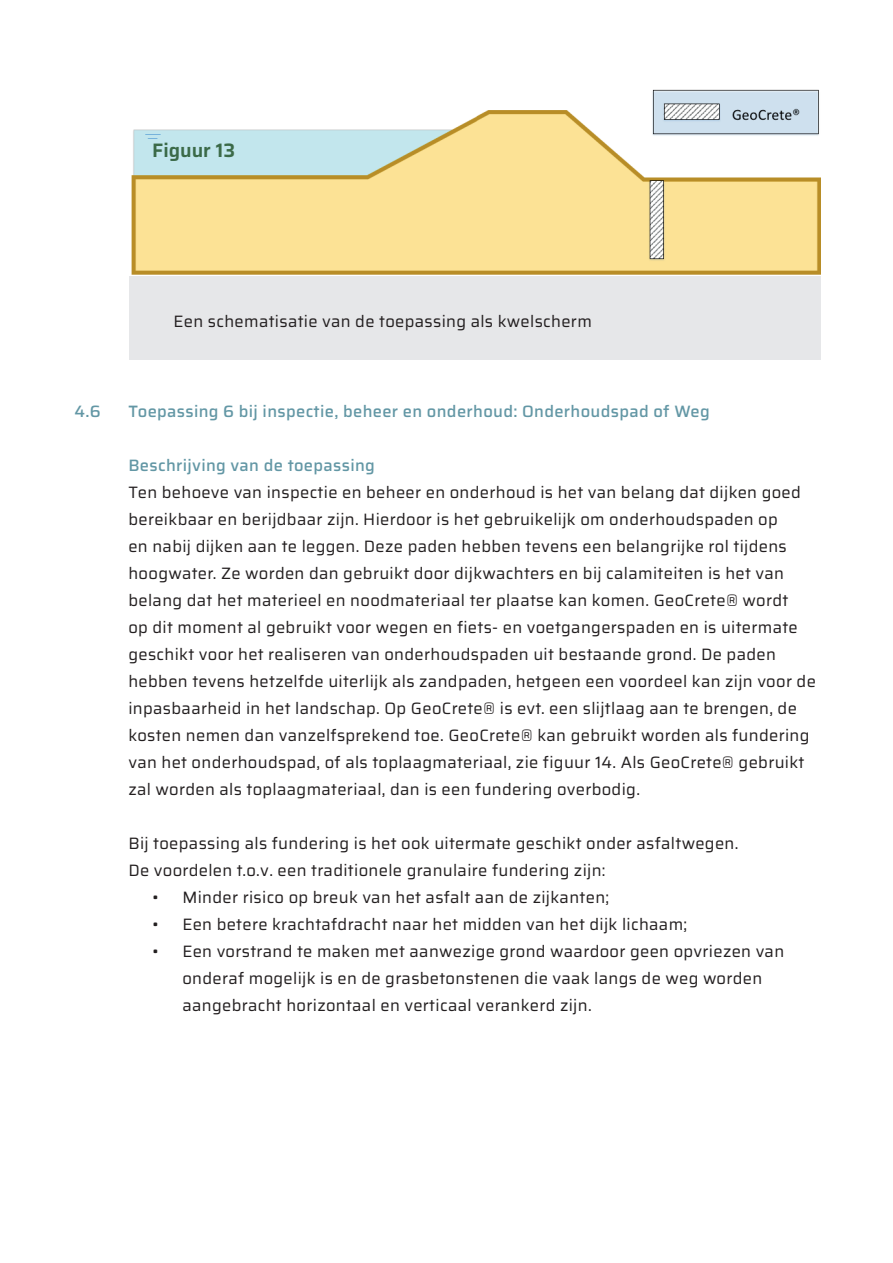
<style>
.page{position:relative;width:893px;height:1263px;background:#fff}
.page>*{position:absolute;margin:0;border:0;box-sizing:border-box;transform-origin:0 0}
.t1{font:600 19.5px "Saira";color:#3b6a48}
.t2{font:16.5px/27px "Saira";letter-spacing:.02em;color:#231f20}
.t3{font:500 16.5px "Saira";letter-spacing:.02em;color:#6397a5}
</style>
<div class="page">
<div style="left:130px;top:276px;width:691px;height:83px;background:#e6e7e9"></div>
<img style="left:131px;top:89px;width:690px;height:186px">
<p class="t1" style="left:152px;top:136px;width:84px">Figuur 13</p>
<p class="t2" style="left:174px;top:308px;width:420px">Een schematisatie van de toepassing als kwelscherm</p>
<p class="t3" style="left:74px;top:399px;width:28px">4.6</p>
<p class="t3" style="left:128px;top:399px;width:583px">Toepassing 6 bij inspectie, beheer en onderhoud: Onderhoudspad of Weg</p>
<p class="t3" style="left:128px;top:453px;width:248px">Beschrijving van de toepassing</p>
<p class="t2" style="left:128px;top:478px;width:689px">Ten behoeve van inspectie en beheer en onderhoud is het van belang dat dijken goed bereikbaar en berijdbaar zijn. Hierdoor is het gebruikelijk om onderhoudspaden op<br>en nabij dijken aan te leggen. Deze paden hebben tevens een belangrijke rol tijdens hoogwater. Ze worden dan gebruikt door dijkwachters en bij calamiteiten is het van belang dat het materieel en noodmateriaal ter plaatse kan komen. GeoCrete® wordt<br>op dit moment al gebruikt voor wegen en fiets- en voetgangerspaden en is uitermate geschikt voor het realiseren van onderhoudspaden uit bestaande grond. De paden hebben tevens hetzelfde uiterlijk als zandpaden, hetgeen een voordeel kan zijn voor de inpasbaarheid in het landschap. Op GeoCrete® is evt. een slijtlaag aan te brengen, de kosten nemen dan vanzelfsprekend toe. GeoCrete® kan gebruikt worden als fundering van het onderhoudspad, of als toplaagmateriaal, zie figuur 14. Als GeoCrete® gebruikt zal worden als toplaagmateriaal, dan is een fundering overbodig.</p>
<p class="t2" style="left:128px;top:829px;width:611px">Bij toepassing als fundering is het ook uitermate geschikt onder asfaltwegen.<br>De voordelen t.o.v. een traditionele granulaire fundering zijn:</p>
<p class="t2" style="left:152px;top:883px;width:458px">• Minder risico op breuk van het asfalt aan de zijkanten;</p>
<p class="t2" style="left:152px;top:910px;width:536px">• Een betere krachtafdracht naar het midden van het dijk lichaam;</p>
<p class="t2" style="left:182px;top:937px;width:603px;text-indent:-30px">• Een vorstrand te maken met aanwezige grond waardoor geen opvriezen van onderaf mogelijk is en de grasbetonstenen die vaak langs de weg worden aangebracht horizontaal en verticaal verankerd zijn.</p>
</div>
